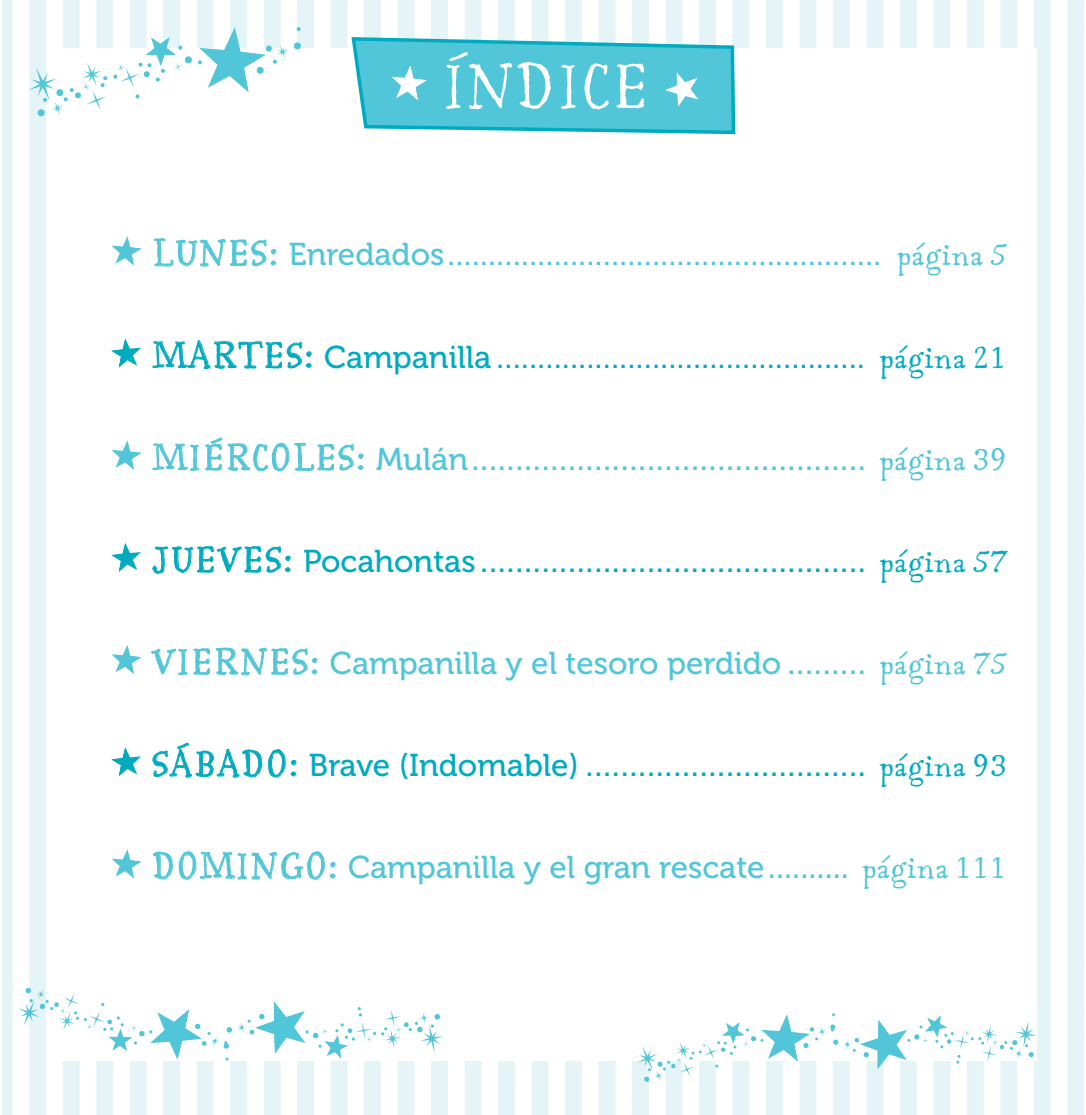
<style>
.page{position:relative;width:1086px;height:1115px;background:#fff}
.page>*{position:absolute;margin:0;border:0;box-sizing:border-box;transform-origin:0 0}
.t1{font:82.12px "Aunt Mildred";color:#fff}
.t2{font:33.75px "Museo 500";color:#00abc0}
.t3{font:33.75px "Museo 500";color:#51c6d8}
.t4{font:31.5px "Museo 500";color:#51c6d8}
.t5{font:31.5px "Museo 500";color:#00abc0}
.s1{font-family:"Aunt Mildred";font-size:47.25px}
.s2{font-family:"Aunt Mildred";font-size:45px}
.s3{font-size:31.5px}
.s4{font-size:33.75px}
</style>
<div class="page">
<img style="left:3px;top:0;width:1081px;height:1114px">
<div style="left:56px;top:49px;width:980px;height:1012px;background:#fff"></div>
<svg style="left:349px;top:35px;width:388px;height:100px;background:#63cbdb"></svg>
<svg style="left:637px;top:1013px;width:399px;height:69px"></svg>
<svg style="left:18px;top:987px;width:425px;height:73px"></svg>
<svg style="left:265px;top:45px;width:7px;height:7px"></svg>
<svg style="left:296px;top:27px;width:5px;height:4px"></svg>
<svg style="left:74px;top:92px;width:7px;height:7px"></svg>
<svg style="left:135px;top:94px;width:5px;height:5px"></svg>
<svg style="left:198px;top:27px;width:67px;height:65px"></svg>
<svg style="left:29px;top:67px;width:45px;height:50px"></svg>
<svg style="left:272px;top:42px;width:29px;height:22px"></svg>
<svg style="left:82px;top:63px;width:25px;height:47px"></svg>
<svg style="left:113px;top:37px;width:79px;height:51px"></svg>
<svg style="left:111px;top:236px;width:30px;height:29px"></svg>
<svg style="left:111px;top:338px;width:30px;height:29px"></svg>
<svg style="left:111px;top:440px;width:30px;height:30px"></svg>
<svg style="left:111px;top:543px;width:30px;height:29px"></svg>
<svg style="left:111px;top:645px;width:30px;height:29px"></svg>
<svg style="left:111px;top:747px;width:30px;height:29px"></svg>
<svg style="left:111px;top:849px;width:30px;height:29px"></svg>
<h1 class="t1" style="left:441px;top:45px;width:209px">ÍNDICE</h1>
<p class="t4" style="left:152px;top:237px;width:857px"><span class="s1">LUNES:</span> Enredados..................................................... <span class="s2">página 5</span></p>
<p class="t5" style="left:152px;top:339px;width:857px"><span class="s1">MARTES:</span> Campanilla ............................................. <span class="s2">página 21</span></p>
<p class="t3" style="left:152px;top:439px;width:857px"><span class="s1">MIÉRCOLES:</span> <span class="s3">Mulán</span>............................................. <span class="s2">página 39</span></p>
<p class="t2" style="left:152px;top:542px;width:857px"><span class="s1">JUEVES:</span> <span class="s3">Pocahontas</span> ............................................ <span class="s2">página 57</span></p>
<p class="t4" style="left:152px;top:646px;width:857px"><span class="s1">VIERNES:</span> Campanilla y el tesoro perdido <span class="s4">.........</span> <span class="s2">página 75</span></p>
<p class="t2" style="left:152px;top:746px;width:857px"><span class="s1">SÁBADO:</span> <span class="s3">Brave (Indomable)</span> ................................ <span class="s2">página 93</span></p>
<p class="t4" style="left:152px;top:850px;width:857px"><span class="s1">DOMINGO:</span> Campanilla y el gran rescate<span class="s4">..........</span> <span class="s2">página 111</span></p>
</div>
